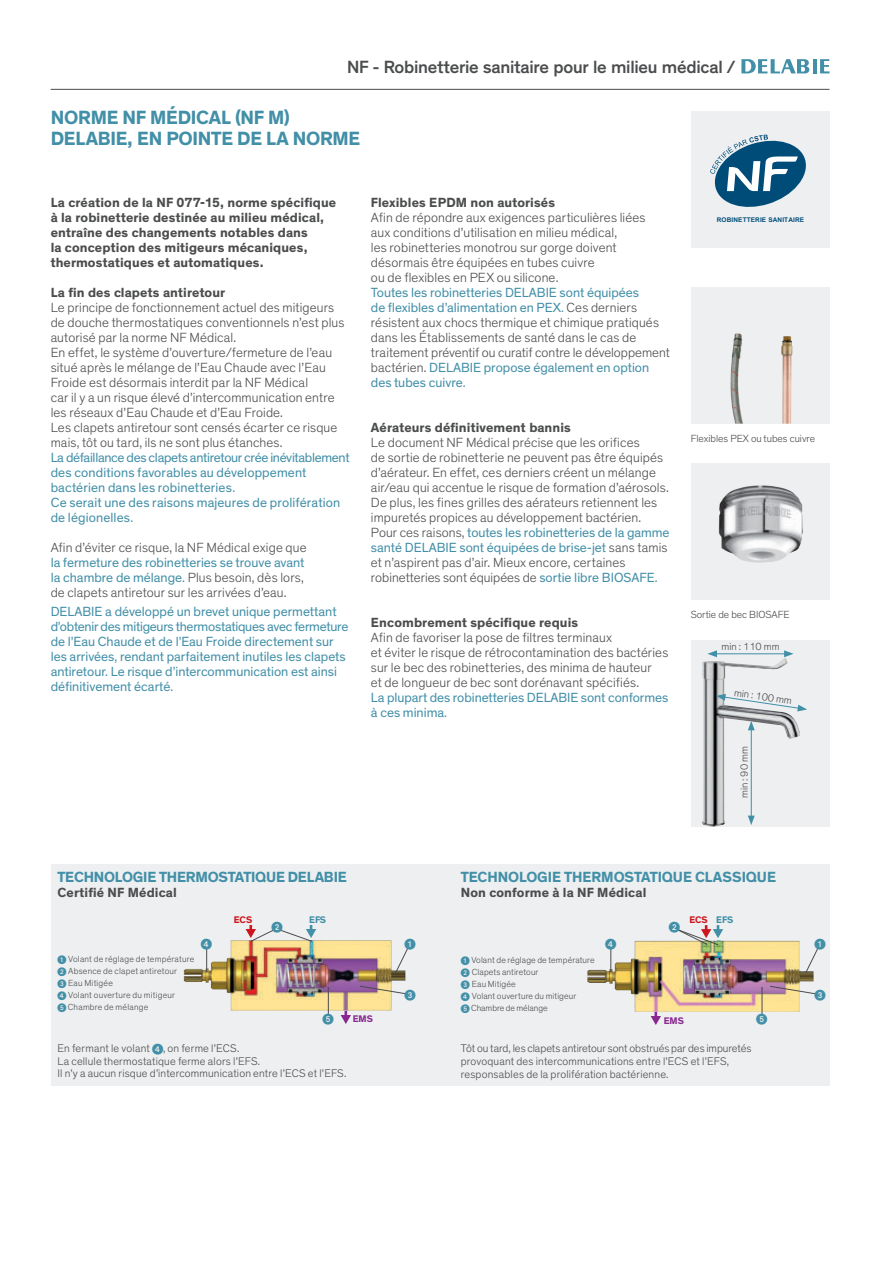
<style>
.page{position:relative;width:893px;height:1263px;background:#fff}
.page>*{position:absolute;margin:0;border:0;box-sizing:border-box;transform-origin:0 0}
.t1{font:700 19.5px/21px "Theinhardt";letter-spacing:-.015em;color:#428fa8}
.t2{font:500 18px "Theinhardt";letter-spacing:-.015em;color:#4b4c4d}
.t3{font:700 15px "Theinhardt";letter-spacing:-.01em;color:#428fa8}
.t4{font:300 13.5px/15px "Theinhardt";letter-spacing:.01em;color:#4b4c4d}
.t5{font:13.5px/15px "Theinhardt";color:#428fa8}
.t6{font:700 13.5px/15px "Theinhardt";letter-spacing:.01em;color:#4b4c4d}
.t7{font:300 11.25px/12.8px "Theinhardt";letter-spacing:.015em;color:#4b4c4d}
.t8{font:11.25px "European Pi One";color:#428fa8}
.t9{font:300 10.5px "Theinhardt";color:#4b4c4d}
.t10{font:700 9.75px "Theinhardt";color:#892890}
.t11{font:700 9.75px "Theinhardt";letter-spacing:-.005em;color:#cd151d}
.t12{font:700 9.75px "Theinhardt";letter-spacing:-.01em;color:#428fa8}
.t13{font:300 9px/12px "Theinhardt";letter-spacing:.015em;color:#4b4c4d}
.t14{font:700 6.45px "Arial";letter-spacing:.02em;color:#004c79}
.s1{font-weight:300;color:#4b4c4d}
.s2{font-weight:400;color:#428fa8}
.s3{font-family:"European Pi One";font-weight:400;color:#428fa8}
</style>
<div class="page">
<svg style="left:741px;top:59px;width:68px;height:14px"></svg>
<svg style="left:813px;top:59px;width:3px;height:14px"></svg>
<svg style="left:820px;top:59px;width:9px;height:14px"></svg>
<hr style="left:51px;top:89px;width:778px;height:1px;background:#4b4c4d">
<div style="left:690px;top:463px;width:139px;height:136px;background:#edeff0"></div>
<img style="left:718px;top:485px;width:84px;height:78px">
<div style="left:690px;top:287px;width:139px;height:136px;background:#edeff0"></div>
<div style="left:690px;top:111px;width:139px;height:136px;background:#edeff0"></div>
<svg style="left:710px;top:135px;width:96px;height:72px"></svg>
<div style="left:690px;top:639px;width:139px;height:187px;background:#edeff0"></div>
<img style="left:702px;top:658px;width:97px;height:168px">
<hr style="left:750px;top:727px;width:1px;height:90px;background:#428fa8">
<svg style="left:747px;top:720px;width:7px;height:10px"></svg>
<svg style="left:747px;top:815px;width:7px;height:9px"></svg>
<svg style="left:715px;top:693px;width:91px;height:18px"></svg>
<img style="left:781px;top:336px;width:11px;height:87px">
<img style="left:730px;top:333px;width:13px;height:90px">
<div style="left:51px;top:864px;width:778px;height:221px;background:#edeff0"></div>
<img style="left:184px;top:940px;width:221px;height:70px">
<svg style="left:395px;top:947px;width:13px;height:25px"></svg>
<svg style="left:206px;top:948px;width:1px;height:24px"></svg>
<svg style="left:327px;top:986px;width:2px;height:27px"></svg>
<svg style="left:360px;top:985px;width:45px;height:8px"></svg>
<svg style="left:245px;top:925px;width:71px;height:16px"></svg>
<svg style="left:340px;top:1010px;width:11px;height:13px"></svg>
<img style="left:587px;top:940px;width:226px;height:71px">
<svg style="left:805px;top:947px;width:13px;height:25px"></svg>
<svg style="left:610px;top:948px;width:1px;height:24px"></svg>
<svg style="left:761px;top:987px;width:1px;height:27px"></svg>
<svg style="left:770px;top:985px;width:46px;height:9px"></svg>
<svg style="left:650px;top:1011px;width:10px;height:13px"></svg>
<svg style="left:677px;top:925px;width:46px;height:20px"></svg>
<hr style="left:714px;top:653px;width:72px;height:1px;background:#428fa8">
<svg style="left:783px;top:650px;width:10px;height:7px"></svg>
<svg style="left:707px;top:650px;width:9px;height:7px"></svg>
<h2 class="t2" style="left:347px;top:61px;width:390px">NF - Robinetterie sanitaire pour le milieu médical /</h2>
<h1 class="t1" style="left:51px;top:106px;width:311px">NORME NF MÉDICAL (NF M)<br>DELABIE, EN POINTE DE LA NORME</h1>
<p class="t6" style="left:51px;top:194px;width:287px">La création de la NF 077-15, norme spécifique à la robinetterie destinée au milieu médical, entraîne des changements notables dans<br>la conception des mitigeurs mécaniques, thermostatiques et automatiques.</p>
<p class="t6" style="left:51px;top:284px;width:176px">La fin des clapets antiretour</p>
<p class="t4" style="left:51px;top:300px;width:295px">Le principe de fonctionnement actuel des mitigeurs de douche thermostatiques conventionnels n’est plus autorisé par la norme NF Médical.<br>En effet, le système d’ouverture/fermeture de l’eau situé après le mélange de l’Eau Chaude avec l’Eau Froide est désormais interdit par la NF Médical<br>car il y a un risque élevé d’intercommunication entre les réseaux d’Eau Chaude et d’Eau Froide.<br>Les clapets antiretour sont censés écarter ce risque mais, tôt ou tard, ils ne sont plus étanches.</p>
<p class="t5" style="left:51px;top:450px;width:300px">La défaillance des clapets antiretour crée inévitablement des conditions favorables au développement bactérien dans les robinetteries.<br>Ce serait une des raisons majeures de prolifération de légionelles.</p>
<p class="t4" style="left:51px;top:540px;width:257px">Afin d’éviter ce risque, la NF Médical exige que</p>
<p class="t5" style="left:51px;top:555px;width:255px;text-align:justify">la fermeture des robinetteries se trouve avant la chambre de mélange. <span class="s1">Plus besoin, dès lors, de clapets antiretour sur les arrivées d’eau.</span></p>
<p class="t5" style="left:51px;top:605px;width:299px">DELABIE a développé un brevet unique permettant d’obtenir des mitigeurs thermostatiques avec fermeture de l’Eau Chaude et de l’Eau Froide directement sur les arrivées, rendant parfaitement inutiles les clapets antiretour. Le risque d’intercommunication est ainsi définitivement écarté.</p>
<p class="t6" style="left:371px;top:194px;width:185px">Flexibles EPDM non autorisés</p>
<p class="t4" style="left:371px;top:209px;width:276px">Afin de répondre aux exigences particulières liées aux conditions d’utilisation en milieu médical,<br>les robinetteries monotrou sur gorge doivent désormais être équipées en tubes cuivre<br>ou de flexibles en PEX ou silicone.</p>
<p class="t4" style="left:371px;top:284px;width:300px"><span class="s2">Toutes les robinetteries DELABIE sont équipées<br>de flexibles d’alimentation en PEX.</span> Ces derniers résistent aux chocs thermique et chimique pratiqués dans les Établissements de santé dans le cas de traitement préventif ou curatif contre le développement bactérien. <span class="s2">DELABIE propose également en option des tubes cuivre.</span></p>
<p class="t6" style="left:371px;top:419px;width:201px">Aérateurs définitivement bannis</p>
<p class="t4" style="left:371px;top:434px;width:300px">Le document NF Médical précise que les orifices<br>de sortie de robinetterie ne peuvent pas être équipés d’aérateur. En effet, ces derniers créent un mélange air/eau qui accentue le risque de formation d’aérosols.<br>De plus, les fines grilles des aérateurs retiennent les impuretés propices au développement bactérien.<br>Pour ces raisons, <span class="s2">toutes les robinetteries de la gamme santé DELABIE sont équipées de brise-jet</span> sans tamis et n’aspirent pas d’air. Mieux encore, certaines robinetteries sont équipées de <span class="s2">sortie libre BIOSAFE.</span></p>
<p class="t6" style="left:371px;top:614px;width:209px">Encombrement spécifique requis</p>
<p class="t4" style="left:371px;top:629px;width:299px">Afin de favoriser la pose de filtres terminaux<br>et éviter le risque de rétrocontamination des bactéries sur le bec des robinetteries, des minima de hauteur<br>et de longueur de bec sont dorénavant spécifiés.</p>
<p class="t5" style="left:371px;top:690px;width:299px">La plupart des robinetteries DELABIE sont conformes à ces minima.</p>
<p class="t14" style="left:716px;top:216px;width:89px">ROBINETTERIE SANITAIRE</p>
<p class="t9" style="left:690px;top:433px;width:126px">Flexibles PEX ou tubes cuivre</p>
<p class="t9" style="left:690px;top:609px;width:100px">Sortie de bec BIOSAFE</p>
<p class="t9" style="left:721px;top:641px;width:60px">min : 110 mm</p>
<p class="t9" style="left:734px;top:686px;width:60px;rotate:8deg">min : 100 mm</p>
<p class="t9" style="left:738px;top:798px;width:53px;rotate:-90deg">min : 90 mm</p>
<p class="t3" style="left:58px;top:867px;width:291px">TECHNOLOGIE THERMOSTATIQUE DELABIE</p>
<p class="t6" style="left:57px;top:884px;width:121px">Certifié NF Médical</p>
<p class="t3" style="left:460px;top:867px;width:316px">TECHNOLOGIE THERMOSTATIQUE CLASSIQUE</p>
<p class="t6" style="left:460px;top:884px;width:187px">Non conforme à la NF Médical</p>
<p class="t11" style="left:234px;top:913px;width:20px">ECS</p>
<p class="t12" style="left:309px;top:913px;width:19px">EFS</p>
<p class="t8" style="left:271px;top:921px;width:13px">2</p>
<p class="t8" style="left:668px;top:921px;width:13px">2</p>
<p class="t11" style="left:689px;top:913px;width:20px">ECS</p>
<p class="t12" style="left:716px;top:913px;width:19px">EFS</p>
<p class="t8" style="left:201px;top:938px;width:13px">4</p>
<p class="t8" style="left:404px;top:938px;width:13px">1</p>
<p class="t8" style="left:605px;top:938px;width:13px">4</p>
<p class="t8" style="left:814px;top:938px;width:13px">1</p>
<p class="t13" style="left:57px;top:952px;width:138px"><span class="s3">1</span> Volant de réglage de température<br><span class="s3">2</span> Absence de clapet antiretour<br><span class="s3">3</span> Eau Mitigée<br><span class="s3">4</span> Volant ouverture du mitigeur<br><span class="s3">5</span> Chambre de mélange</p>
<p class="t8" style="left:322px;top:1013px;width:13px">5</p>
<p class="t10" style="left:352px;top:1013px;width:22px">EMS</p>
<p class="t7" style="left:57px;top:1041px;width:290px">En fermant le volant <span class="s3">4</span>, on ferme l’ECS.<br>La cellule thermostatique ferme alors l’EFS.<br>Il n’y a aucun risque d’intercommunication entre l’ECS et l’EFS.</p>
<p class="t8" style="left:404px;top:989px;width:13px">3</p>
<p class="t13" style="left:460px;top:953px;width:135px"><span class="s3">1</span> Volant de réglage de température<br><span class="s3">2</span> Clapets antiretour<br><span class="s3">3</span> Eau Mitigée<br><span class="s3">4</span> Volant ouverture du mitigeur<br><span class="s3">5</span> Chambre de mélange</p>
<p class="t7" style="left:460px;top:1041px;width:292px">Tôt ou tard, les clapets antiretour sont obstrués par des impuretés provoquant des intercommunications entre l’ECS et l’EFS, responsables de la prolifération bactérienne.</p>
<p class="t8" style="left:756px;top:1013px;width:13px">5</p>
<p class="t10" style="left:663px;top:1015px;width:22px">EMS</p>
<p class="t8" style="left:814px;top:989px;width:13px">3</p>
</div>
